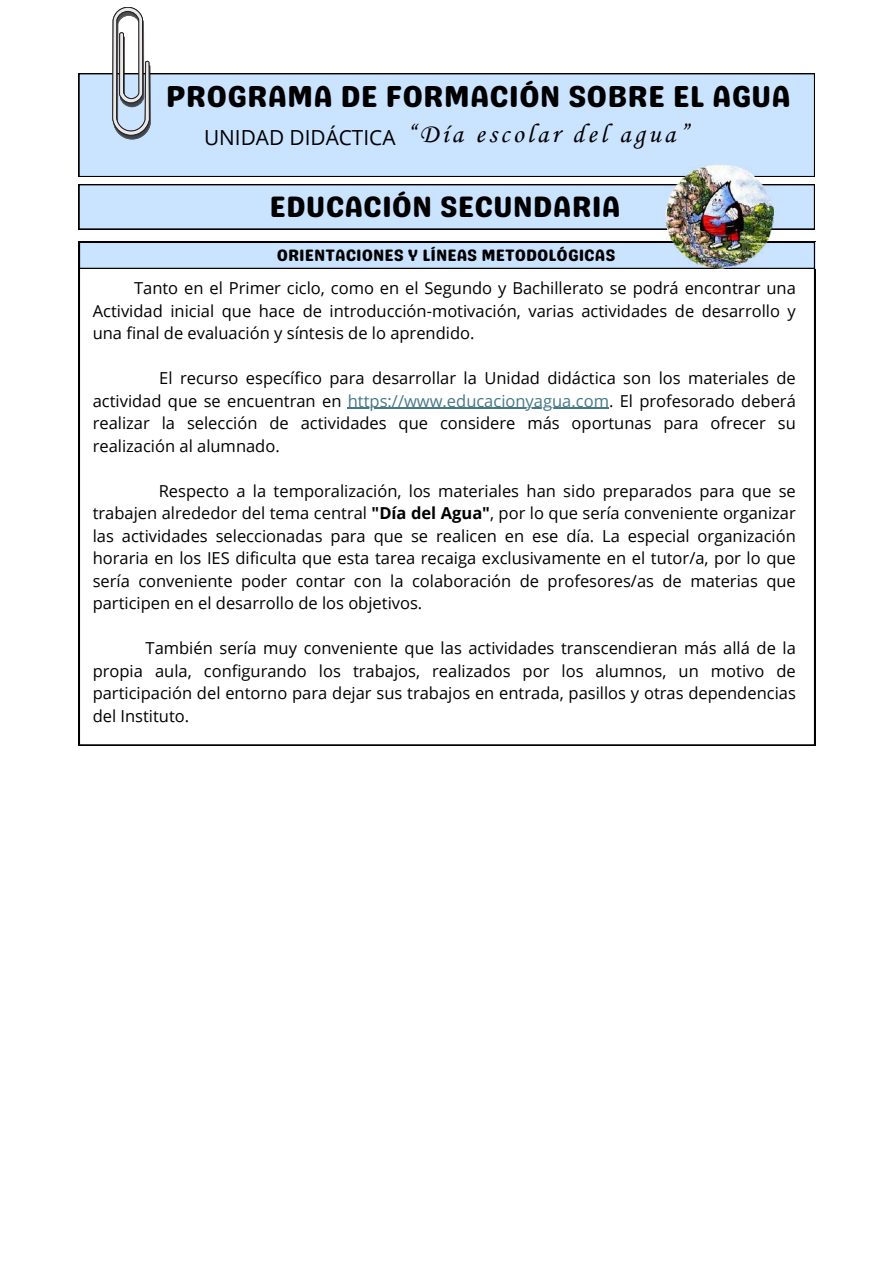
<style>
.page{position:relative;width:894px;height:1264px;background:#fff}
.page>*{position:absolute;margin:0;border:0;box-sizing:border-box;transform-origin:0 0}
.t1{font:30.3px "Genty Sans";color:#000}
.t2{font:29.4px "Genty Sans";color:#000}
.t3{font:27px "Corsiva";letter-spacing:.125em;color:#000}
.t4{font:16.5px/22.5px "Open Sans";color:#000;text-align:justify}
.t5{font:16.5px "Genty Sans";color:#000}
.s1{color:#467886}
.s2{font-weight:700}
</style>
<div class="page">
<svg style="left:79px;top:184px;width:735px;height:45px;background:#c0d8f3"></svg>
<svg style="left:79px;top:269px;width:735px;height:476px"></svg>
<svg style="left:79px;top:242px;width:735px;height:27px;background:#b8cfe9"></svg>
<hr style="left:348px;top:408px;width:261px;height:1px;background:#467886">
<div style="left:79px;top:73px;width:735px;height:104px;background:#cae3ff"></div>
<img style="left:665px;top:164px;width:108px;height:105px">
<svg style="left:112px;top:7px;width:39px;height:133px"></svg>
<h1 class="t1" style="left:166px;top:78px;width:626px">PROGRAMA DE FORMACIÓN SOBRE EL AGUA</h1>
<h3 class="t3" style="left:204px;top:121px;width:485px"><sub>UNIDAD</sub> <sub>DIDÁCTICA</sub> “Día escolar del agua”</h3>
<h2 class="t2" style="left:269px;top:189px;width:353px">EDUCACIÓN SECUNDARIA</h2>
<p class="t5" style="left:276px;top:245px;width:340px">ORIENTACIONES Y LÍNEAS METODOLÓGICAS</p>
<p class="t4" style="left:93px;top:276px;width:704px;text-indent:41px">Tanto en el Primer ciclo, como en el Segundo y Bachillerato se podrá encontrar una Actividad inicial que hace de introducción-motivación, varias actividades de desarrollo y una final de evaluación y síntesis de lo aprendido.</p>
<p class="t4" style="left:93px;top:366px;width:704px;text-indent:67px">El recurso específico para desarrollar la Unidad didáctica son los materiales de actividad que se encuentran en <span class="s1">https://www.educacionyagua.com</span>. El profesorado deberá realizar la selección de actividades que considere más oportunas para ofrecer su realización al alumnado.</p>
<p class="t4" style="left:93px;top:479px;width:704px;text-indent:66px">Respecto a la temporalización, los materiales han sido preparados para que se trabajen alrededor del tema central <span class="s2">"Día del Agua"</span>, por lo que sería conveniente organizar las actividades seleccionadas para que se realicen en ese día. La especial organización horaria en los IES dificulta que esta tarea recaiga exclusivamente en el tutor/a, por lo que sería conveniente poder contar con la colaboración de profesores/as de materias que participen en el desarrollo de los objetivos.</p>
<p class="t4" style="left:93px;top:636px;width:704px;text-indent:53px">También sería muy conveniente que las actividades transcendieran más allá de la propia aula, configurando los trabajos, realizados por los alumnos, un motivo de participación del entorno para dejar sus trabajos en entrada, pasillos y otras dependencias del Instituto.</p>
</div>
